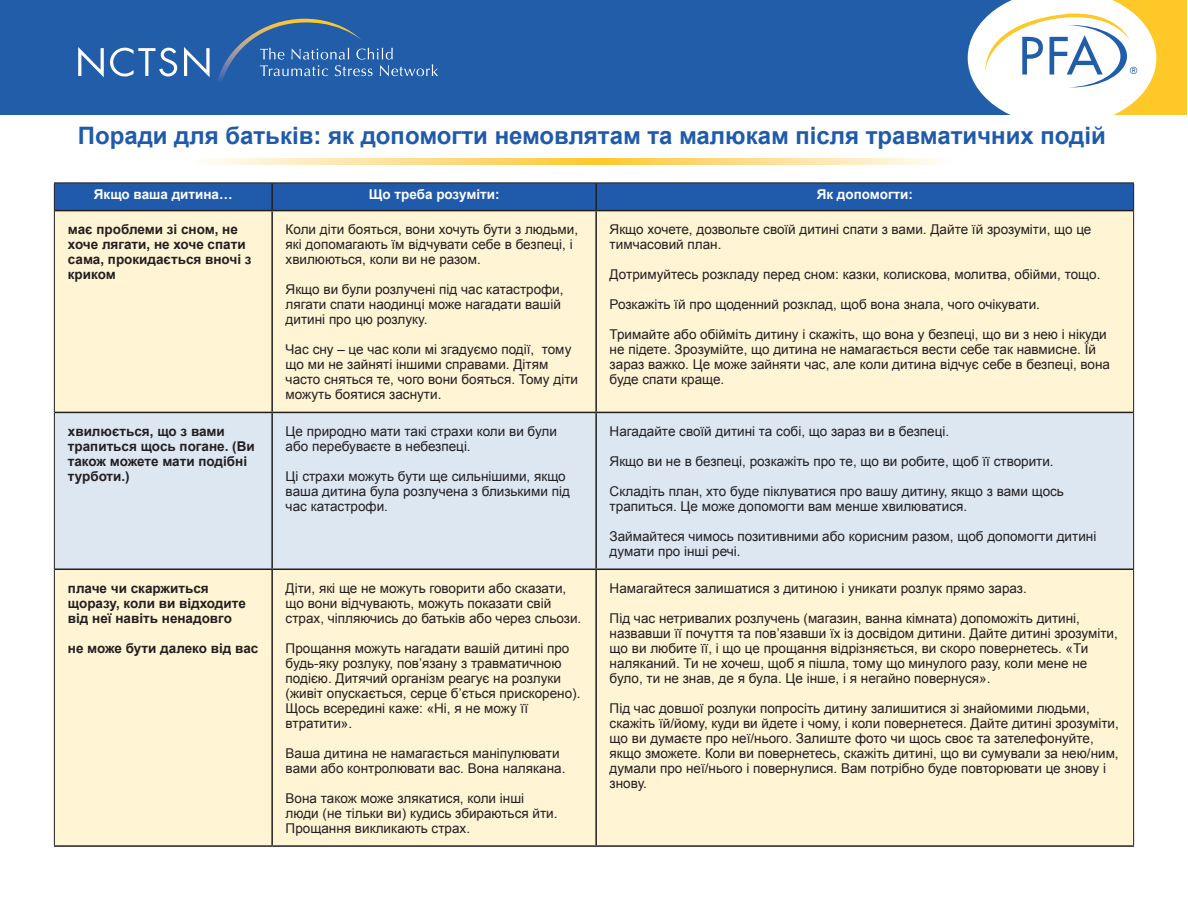
<style>
.page{position:relative;width:1188px;height:918px;background:#fff}
.page>*{position:absolute;margin:0;border:0;box-sizing:border-box;transform-origin:0 0}
.t1{font:700 24px "Arial";color:#1f5baa}
.t2{font:13.5px/15px "Arial";color:#231f20}
.t3{font:700 13.5px/15px "Arial";color:#231f20}
.t4{font:700 13.5px "Arial";color:#fff}
</style>
<div class="page">
<svg style="left:211px;top:159px;width:726px;height:6px;background:#fee093"></svg>
<div style="left:55px;top:211px;width:1078px;height:634px;background:#fff4d4"></div>
<div style="left:55px;top:413px;width:1078px;height:156px;background:#dde7f2"></div>
<svg style="left:54px;top:183px;width:1080px;height:28px;background:#1f59a6"></svg>
<hr style="left:54px;top:211px;width:1px;height:201px;background:#231f20">
<hr style="left:1133px;top:211px;width:1px;height:201px;background:#231f20">
<hr style="left:54px;top:412px;width:1px;height:157px;background:#231f20">
<hr style="left:1133px;top:412px;width:1px;height:157px;background:#231f20">
<hr style="left:54px;top:569px;width:1px;height:276px;background:#231f20">
<hr style="left:1133px;top:569px;width:1px;height:276px;background:#231f20">
<hr style="left:271px;top:183px;width:2px;height:27px;background:#231f20">
<hr style="left:595px;top:183px;width:2px;height:27px;background:#231f20">
<hr style="left:55px;top:210px;width:217px;height:1px;background:#231f20">
<hr style="left:272px;top:210px;width:324px;height:1px;background:#231f20">
<hr style="left:271px;top:211px;width:2px;height:201px;background:#231f20">
<hr style="left:596px;top:210px;width:537px;height:1px;background:#231f20">
<hr style="left:595px;top:211px;width:2px;height:201px;background:#231f20">
<hr style="left:55px;top:412px;width:217px;height:1px;background:#231f20">
<hr style="left:272px;top:412px;width:324px;height:1px;background:#231f20">
<hr style="left:271px;top:413px;width:2px;height:156px;background:#231f20">
<hr style="left:596px;top:412px;width:537px;height:1px;background:#231f20">
<hr style="left:595px;top:413px;width:2px;height:156px;background:#231f20">
<hr style="left:55px;top:569px;width:217px;height:1px;background:#231f20">
<hr style="left:272px;top:569px;width:324px;height:1px;background:#231f20">
<hr style="left:271px;top:570px;width:2px;height:275px;background:#231f20">
<hr style="left:596px;top:569px;width:537px;height:1px;background:#231f20">
<hr style="left:595px;top:570px;width:2px;height:275px;background:#231f20">
<hr style="left:54px;top:845px;width:218px;height:2px;background:#231f20">
<hr style="left:272px;top:845px;width:324px;height:2px;background:#231f20">
<hr style="left:596px;top:845px;width:538px;height:2px;background:#231f20">
<div style="left:1px;top:0;width:1186px;height:114px;background:#fec828"></div>
<div style="left:1px;top:0;width:1076px;height:114px;background:#225daa"></div>
<svg style="left:78px;top:47px;width:26px;height:30px"></svg>
<svg style="left:110px;top:48px;width:67px;height:29px"></svg>
<svg style="left:184px;top:47px;width:26px;height:30px"></svg>
<svg style="left:362px;top:48px;width:76px;height:28px"></svg>
<img style="left:218px;top:19px;width:144px;height:63px">
<svg style="left:968px;top:0;width:188px;height:115px"></svg>
<p class="t1" style="left:78px;top:120px;width:1030px">Поради для батьків: як допомогти немовлятам та малюкам після травматичних подій</p>
<p class="t4" style="left:94px;top:185px;width:140px">Якщо ваша дитина…</p>
<p class="t4" style="left:369px;top:185px;width:132px">Що треба розуміти:</p>
<p class="t4" style="left:817px;top:185px;width:98px">Як допомогти:</p>
<p class="t3" style="left:68px;top:222px;width:185px">має проблеми зі сном, не хоче лягати, не хоче спати сама, прокидається вночі з криком</p>
<p class="t2" style="left:286px;top:222px;width:294px">Коли діти бояться, вони хочуть бути з людьми, які допомагають їм відчувати себе в безпеці, і хвилюються, коли ви не разом.</p>
<p class="t2" style="left:286px;top:282px;width:279px">Якщо ви були розлучені під час катастрофи, лягати спати наодинці може нагадати вашій дитині про цю розлуку.</p>
<p class="t2" style="left:286px;top:342px;width:294px">Час сну – це час коли мі згадуємо події, тому що ми не зайняті іншими справами. Дітям часто сняться те, чого вони бояться. Тому діти можуть боятися заснути.</p>
<p class="t2" style="left:610px;top:222px;width:483px">Якщо хочете, дозвольте своїй дитині спати з вами. Дайте їй зрозуміти, що це тимчасовий план.</p>
<p class="t2" style="left:610px;top:267px;width:492px">Дотримуйтесь розкладу перед сном: казки, колискова, молитва, обійми, тощо.</p>
<p class="t2" style="left:610px;top:297px;width:432px">Розкажіть їй про щоденний розклад, щоб вона знала, чого очікувати.</p>
<p class="t2" style="left:610px;top:327px;width:502px">Тримайте або обійміть дитину і скажіть, що вона у безпеці, що ви з нею і нікуди не підете. Зрозумійте, що дитина не намагається вести себе так навмисне. Їй зараз важко. Це може зайняти час, але коли дитина відчує себе в безпеці, вона буде спати краще.</p>
<p class="t3" style="left:68px;top:424px;width:188px">хвилюється, що з вами трапиться щось погане. (Ви також можете мати подібні турботи.)</p>
<p class="t2" style="left:286px;top:424px;width:273px">Це природно мати такі страхи коли ви були або перебуваєте в небезпеці.</p>
<p class="t2" style="left:286px;top:469px;width:286px">Ці страхи можуть бути ще сильнішими, якщо ваша дитина була розлучена з близькими під час катастрофи.</p>
<p class="t2" style="left:610px;top:424px;width:341px">Нагадайте своїй дитині та собі, що зараз ви в безпеці.</p>
<p class="t2" style="left:610px;top:454px;width:446px">Якщо ви не в безпеці, розкажіть про те, що ви робите, щоб її створити.</p>
<p class="t2" style="left:610px;top:484px;width:456px">Складіть план, хто буде піклуватися про вашу дитину, якщо з вами щось трапиться. Це може допомогти вам менше хвилюватися.</p>
<p class="t2" style="left:610px;top:529px;width:488px">Займайтеся чимось позитивними або корисним разом, щоб допомогти дитині думати про інші речі.</p>
<p class="t3" style="left:68px;top:581px;width:180px">плаче чи скаржиться щоразу, коли ви відходите від неї навіть ненадовго</p>
<p class="t3" style="left:68px;top:641px;width:192px">не може бути далеко від вас</p>
<p class="t2" style="left:286px;top:580px;width:297px">Діти, які ще не можуть говорити або сказати, що вони відчувають, можуть показати свій страх, чіпляючись до батьків або через сльози.</p>
<p class="t2" style="left:286px;top:640px;width:296px">Прощання можуть нагадати вашій дитині про будь-яку розлуку, пов’язану з травматичною подією. Дитячий організм реагує на розлуки (живіт опускається, серце б’ється прискорено).<br>Щось всередині каже: «Ні, я не можу її втратити».</p>
<p class="t2" style="left:286px;top:745px;width:281px">Ваша дитина не намагається маніпулювати вами або контролювати вас. Вона налякана.</p>
<p class="t2" style="left:286px;top:790px;width:273px">Вона також може злякатися, коли інші люди (не тільки ви) кудись збираються йти.<br>Прощання викликають страх.</p>
<p class="t2" style="left:610px;top:580px;width:419px">Намагайтеся залишатися з дитиною і уникати розлук прямо зараз.</p>
<p class="t2" style="left:610px;top:610px;width:510px">Під час нетривалих розлучень (магазин, ванна кімната) допоможіть дитині, назвавши її почуття та пов’язавши їх із досвідом дитини. Дайте дитині зрозуміти, що ви любите її, і що це прощання відрізняється, ви скоро повернетесь. «Ти наляканий. Ти не хочеш, щоб я пішла, тому що минулого разу, коли мене не було, ти не знав, де я була. Це інше, і я негайно повернуся».</p>
<p class="t2" style="left:610px;top:700px;width:511px">Під час довшої розлуки попросіть дитину залишитися зі знайомими людьми, скажіть їй/йому, куди ви йдете і чому, і коли повернетеся. Дайте дитині зрозуміти, що ви думаєте про неї/нього. Залиште фото чи щось своє та зателефонуйте, якщо зможете. Коли ви повернетесь, скажіть дитині, що ви сумували за нею/ним, думали про неї/нього і повернулися. Вам потрібно буде повторювати це знову і знову.</p>
</div>
